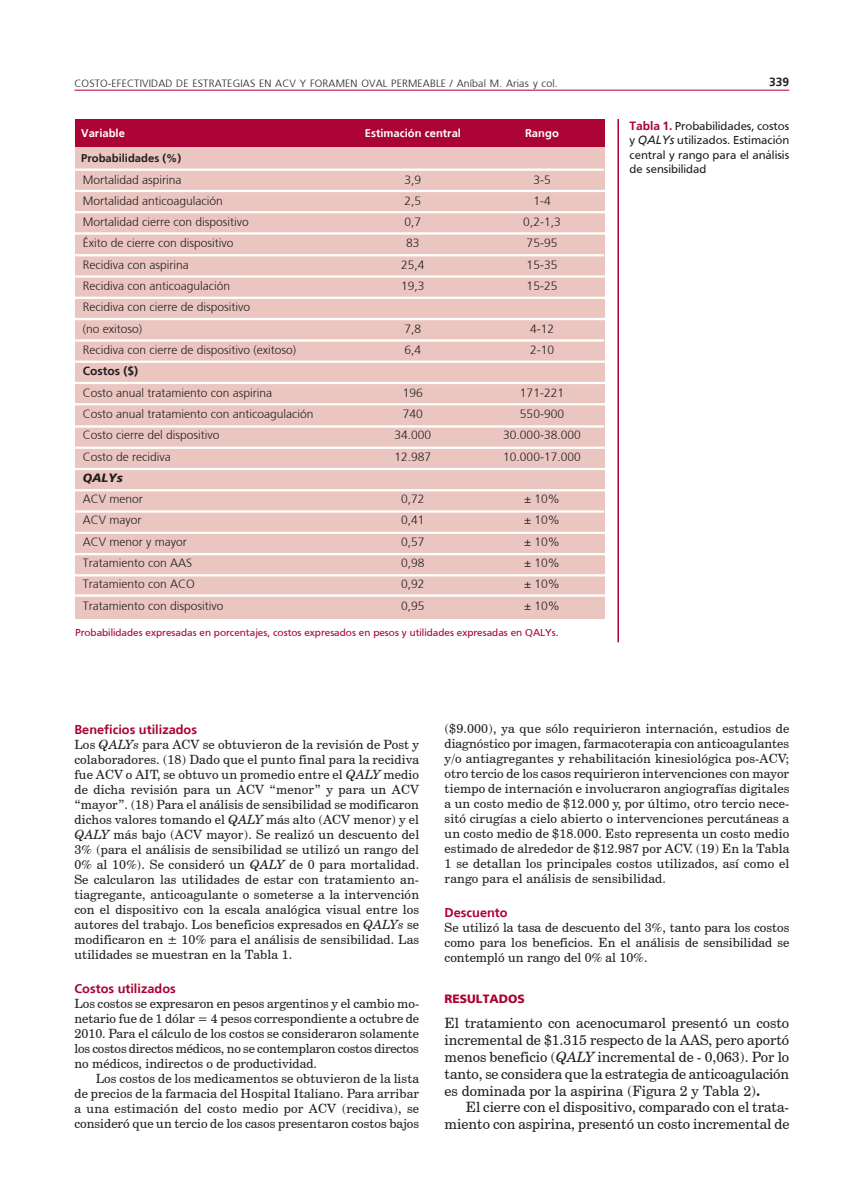
<style>
.page{position:relative;width:851px;height:1191px;background:#fff}
.page>*{position:absolute;margin:0;border:0;box-sizing:border-box;transform-origin:0 0}
.t1{font:14.25px/16.8px "Century Schoolbook BT";color:#231f20;text-align:justify}
.t2{font:12.75px/15px "Century Schoolbook BT";letter-spacing:.005em;color:#231f20;text-align:justify}
.t3{font:700 12.75px "Frutiger";color:#ab0333}
.t4{font:300 12px/21.3px "Frutiger";color:#231f20}
.t5{font:12px/14.4px "Frutiger";color:#231f20;text-align:justify}
.t6{font:700 12px "Frutiger";color:#231f20}
.t7{font:900 12px "Frutiger";color:#ab0333}
.t8{font:italic 900 12px "Frutiger";color:#231f20}
.t9{font:700 11.25px "Frutiger";color:#fff}
.t10{font:700 11.25px "Frutiger";color:#231f20}
.t11{font:10.5px "Frutiger";color:#ab0333}
.t12{font:300 10.5px "Frutiger";letter-spacing:.015em;color:#231f20}
.s1{font-weight:700;color:#ab0333}
.s2{font-style:italic}
.s3{font-weight:700}
</style>
<div class="page">
<hr style="left:74px;top:90px;width:715px;height:1px;background:#ab0333">
<div style="left:75px;top:147px;width:529px;height:472px;background:#ebc6c1"></div>
<div style="left:75px;top:119px;width:529px;height:28px;background:#ab0333"></div>
<hr style="left:75px;top:168px;width:528px;height:3px;background:#fff">
<hr style="left:75px;top:254px;width:528px;height:2px;background:#fff">
<hr style="left:75px;top:339px;width:528px;height:2px;background:#fff">
<hr style="left:75px;top:425px;width:528px;height:2px;background:#fff">
<hr style="left:75px;top:510px;width:528px;height:2px;background:#fff">
<hr style="left:75px;top:190px;width:529px;height:2px;background:#fff">
<hr style="left:75px;top:275px;width:529px;height:3px;background:#fff">
<hr style="left:75px;top:360px;width:529px;height:3px;background:#fff">
<hr style="left:75px;top:446px;width:529px;height:3px;background:#fff">
<hr style="left:75px;top:531px;width:529px;height:3px;background:#fff">
<hr style="left:71px;top:211px;width:538px;height:2px;background:#fff">
<hr style="left:71px;top:297px;width:538px;height:2px;background:#fff">
<hr style="left:71px;top:382px;width:538px;height:2px;background:#fff">
<hr style="left:71px;top:468px;width:538px;height:2px;background:#fff">
<hr style="left:71px;top:553px;width:538px;height:2px;background:#fff">
<hr style="left:72px;top:232px;width:537px;height:3px;background:#fff">
<hr style="left:72px;top:318px;width:537px;height:2px;background:#fff">
<hr style="left:72px;top:403px;width:537px;height:2px;background:#fff">
<hr style="left:72px;top:489px;width:537px;height:2px;background:#fff">
<hr style="left:72px;top:574px;width:537px;height:2px;background:#fff">
<hr style="left:72px;top:594px;width:537px;height:2px;background:#fff">
<hr style="left:617px;top:119px;width:2px;height:523px;background:#ab0333">
<p class="t12" style="left:74px;top:77px;width:485px">Costo-efectividad de estrategias en ACV y foramen oval permeable / Aníbal M . Arias y col.</p>
<p class="t6" style="left:769px;top:75px;width:22px">339</p>
<p class="t9" style="left:81px;top:127px;width:45px">Variable</p>
<p class="t9" style="left:365px;top:127px;width:98px">Estimación central</p>
<p class="t9" style="left:525px;top:127px;width:35px">Rango</p>
<p class="t10" style="left:81px;top:152px;width:102px">Probabilidades (%)</p>
<p class="t4" style="left:83px;top:169px;width:100px">Mortalidad aspirina</p>
<p class="t4" style="left:404px;top:169px;width:18px">3,9</p>
<p class="t4" style="left:533px;top:169px;width:19px">3-5</p>
<p class="t4" style="left:83px;top:190px;width:142px">Mortalidad anticoagulación</p>
<p class="t4" style="left:404px;top:190px;width:18px">2,5</p>
<p class="t4" style="left:533px;top:190px;width:19px">1-4</p>
<p class="t4" style="left:83px;top:211px;width:168px">Mortalidad cierre con dispositivo</p>
<p class="t4" style="left:404px;top:211px;width:18px">0,7</p>
<p class="t4" style="left:523px;top:211px;width:39px">0,2-1,3</p>
<p class="t4" style="left:83px;top:233px;width:152px">Éxito de cierre con dispositivo</p>
<p class="t4" style="left:406px;top:233px;width:15px">83</p>
<p class="t4" style="left:526px;top:233px;width:32px">75-95</p>
<p class="t4" style="left:83px;top:254px;width:108px">Recidiva con aspirina</p>
<p class="t4" style="left:401px;top:254px;width:25px">25,4</p>
<p class="t4" style="left:526px;top:254px;width:32px">15-35</p>
<p class="t4" style="left:83px;top:275px;width:149px">Recidiva con anticoagulación</p>
<p class="t4" style="left:401px;top:275px;width:25px">19,3</p>
<p class="t4" style="left:526px;top:275px;width:32px">15-25</p>
<p class="t4" style="left:83px;top:297px;width:169px">Recidiva con cierre de dispositivo (no exitoso)</p>
<p class="t4" style="left:404px;top:318px;width:18px">7,8</p>
<p class="t4" style="left:530px;top:318px;width:26px">4-12</p>
<p class="t4" style="left:83px;top:339px;width:215px">Recidiva con cierre de dispositivo (exitoso)</p>
<p class="t4" style="left:404px;top:339px;width:18px">6,4</p>
<p class="t4" style="left:530px;top:339px;width:26px">2-10</p>
<p class="t6" style="left:83px;top:364px;width:57px">Costos ($)</p>
<p class="t4" style="left:83px;top:382px;width:191px">Costo anual tratamiento con aspirina</p>
<p class="t4" style="left:403px;top:382px;width:22px">196</p>
<p class="t4" style="left:520px;top:382px;width:46px">171-221</p>
<p class="t4" style="left:83px;top:403px;width:232px">Costo anual tratamiento con anticoagulación</p>
<p class="t4" style="left:403px;top:403px;width:22px">740</p>
<p class="t4" style="left:520px;top:403px;width:46px">550-900</p>
<p class="t4" style="left:83px;top:424px;width:138px">Costo cierre del dispositivo</p>
<p class="t4" style="left:394px;top:424px;width:38px">34.000</p>
<p class="t4" style="left:503px;top:424px;width:79px">30.000-38.000</p>
<p class="t4" style="left:83px;top:446px;width:90px">Costo de recidiva</p>
<p class="t4" style="left:394px;top:446px;width:38px">12.987</p>
<p class="t4" style="left:503px;top:446px;width:79px">10.000-17.000</p>
<p class="t8" style="left:83px;top:470px;width:42px">QALYs</p>
<p class="t4" style="left:83px;top:488px;width:62px">ACV menor</p>
<p class="t4" style="left:401px;top:488px;width:25px">0,72</p>
<p class="t4" style="left:524px;top:488px;width:37px">± 10%</p>
<p class="t4" style="left:83px;top:510px;width:60px">ACV mayor</p>
<p class="t4" style="left:401px;top:510px;width:25px">0,41</p>
<p class="t4" style="left:524px;top:510px;width:37px">± 10%</p>
<p class="t4" style="left:83px;top:531px;width:106px">ACV menor y mayor</p>
<p class="t4" style="left:401px;top:531px;width:25px">0,57</p>
<p class="t4" style="left:524px;top:531px;width:37px">± 10%</p>
<p class="t4" style="left:83px;top:552px;width:94px">Tratamiento con AAS</p>
<p class="t4" style="left:401px;top:552px;width:25px">0,98</p>
<p class="t4" style="left:524px;top:552px;width:37px">± 10%</p>
<p class="t4" style="left:83px;top:573px;width:109px">Tratamiento con ACO</p>
<p class="t4" style="left:401px;top:573px;width:25px">0,92</p>
<p class="t4" style="left:524px;top:573px;width:37px">± 10%</p>
<p class="t4" style="left:83px;top:595px;width:142px">Tratamiento con dispositivo</p>
<p class="t4" style="left:401px;top:595px;width:25px">0,95</p>
<p class="t4" style="left:524px;top:595px;width:37px">± 10%</p>
<p class="t11" style="left:75px;top:626px;width:485px">Probabilidades expresadas en porcentajes, costos expresados en pesos y utilidades expresadas en QALYs.</p>
<p class="t5" style="left:629px;top:118px;width:161px"><span class="s1">Tabla 1.</span> Probabilidades, costos y <span class="s2">QALYs</span> utilizados. Estimación central y rango para el análisis de sensibilidad</p>
<p class="t3" style="left:74px;top:722px;width:124px">Beneficios utilizados</p>
<p class="t2" style="left:74px;top:736px;width:346px">Los <span class="s2">QALYs</span> para ACV se obtuvieron de la revisión de Post y colaboradores. (18) Dado que el punto final para la recidiva fue ACV o AIT, se obtuvo un promedio entre el <span class="s2">QALY</span> medio de dicha revisión para un ACV “menor” y para un ACV “mayor”. (18) Para el análisis de sensibilidad se modificaron dichos valores tomando el <span class="s2">QALY</span> más alto (ACV menor) y el <span class="s2">QALY</span> más bajo (ACV mayor). Se realizó un descuento del 3% (para el análisis de sensibilidad se utilizó un rango del 0% al 10%). Se consideró un <span class="s2">QALY</span> de 0 para mortalidad.<br>Se calcularon las utilidades de estar con tratamiento an&shy;tiagregante, anticoagulante o someterse a la intervención con el dispositivo con la escala analógica visual entre los autores del trabajo. Los beneficios expresados en <span class="s2">QALYs</span> se modificaron en ± 10% para el análisis de sensibilidad. Las utilidades se muestran en la Tabla 1.</p>
<p class="t3" style="left:74px;top:980px;width:103px">Costos utilizados</p>
<p class="t2" style="left:74px;top:995px;width:346px">Los costos se expresaron en pesos argentinos y el cambio mo&shy;netario fue de 1 dólar = 4 pesos correspondiente a octubre de 2010. Para el cálculo de los costos se consideraron solamente los costos directos médicos, no se contemplaron costos directos no médicos, indirectos o de productividad.</p>
<p class="t2" style="left:74px;top:1070px;width:346px;text-indent:21px">Los costos de los medicamentos se obtuvieron de la lista de precios de la farmacia del Hospital Italiano. Para arribar a una estimación del costo medio por ACV (recidiva), se consideró que un tercio de los casos presentaron costos bajos</p>
<p class="t2" style="left:444px;top:720px;width:346px">($9.000), ya que sólo requirieron internación, estudios de diagnóstico por imagen, farmacoterapia con anticoagulantes y/o antiagregantes y rehabilitación kinesiológica pos-ACV; otro tercio de los casos requirieron intervenciones con mayor tiempo de internación e involucraron angiografías digitales a un costo medio de $12.000 y, por último, otro tercio nece&shy;sitó cirugías a cielo abierto o intervenciones percutáneas a un costo medio de $18.000. Esto representa un costo medio estimado de alrededor de $12.987 por ACV. (19) En la Tabla 1 se detallan los principales costos utilizados, así como el rango para el análisis de sensibilidad.</p>
<p class="t3" style="left:444px;top:905px;width:65px">Descuento</p>
<p class="t2" style="left:444px;top:920px;width:346px">Se utilizó la tasa de descuento del 3%, tanto para los costos como para los beneficios. En el análisis de sensibilidad se contempló un rango del 0% al 10%.</p>
<p class="t7" style="left:444px;top:991px;width:82px">RESULTADOS</p>
<p class="t1" style="left:444px;top:1014px;width:346px">El tratamiento con acenocumarol presentó un costo incremental de $1.315 respecto de la AAS, pero aportó menos beneficio (<span class="s2">QALY</span> incremental de - 0,063). Por lo tanto, se considera que la estrategia de anticoagulación es dominada por la aspirina (Figura 2 y Tabla 2)<span class="s3">.</span></p>
<p class="t1" style="left:444px;top:1098px;width:346px;text-align:right">El cierre con el dispositivo, comparado con el trata&shy;miento con aspirina, presentó un costo incremental de</p>
</div>
